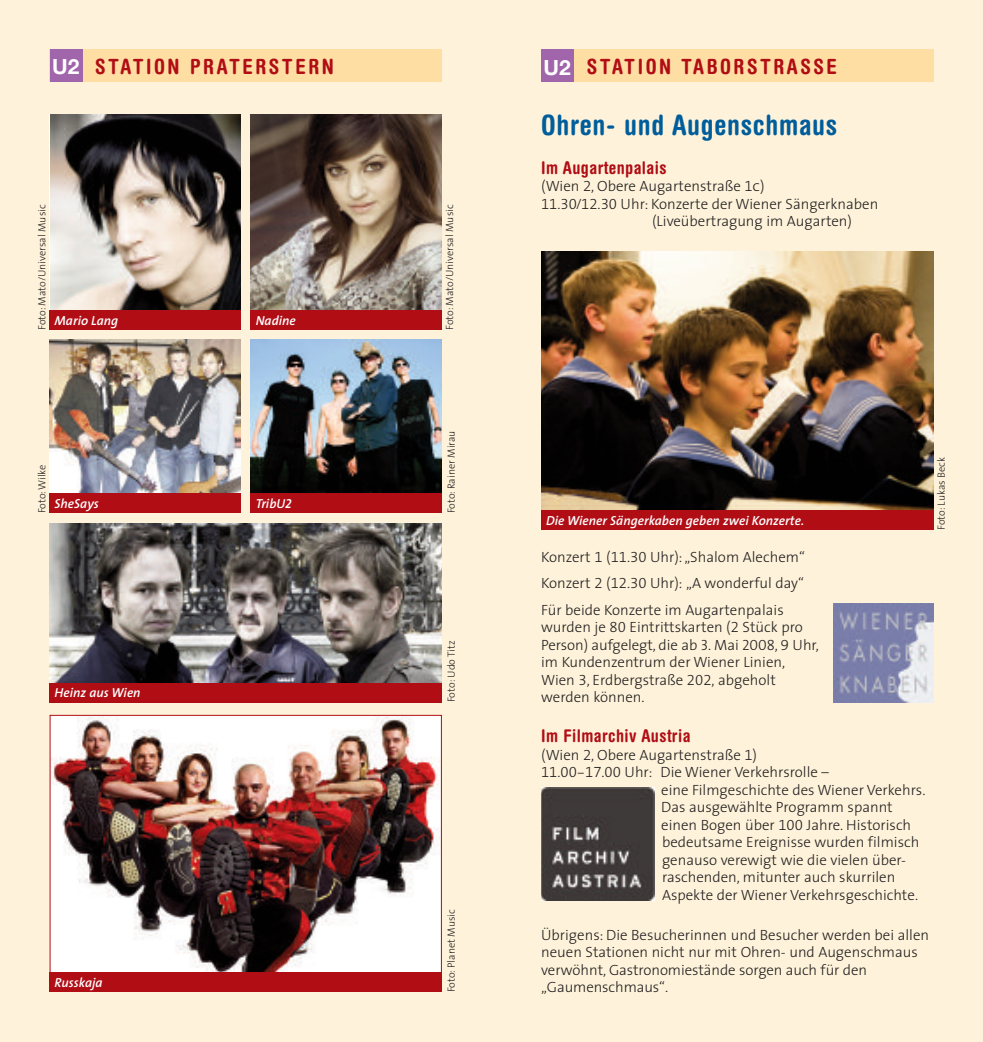
<style>
.page{position:relative;width:983px;height:1042px;background:#fff}
.page>*{position:absolute;margin:0;border:0;box-sizing:border-box;transform-origin:0 0}
.t1{font:700 condensed 28px "Helvetica Rounded";letter-spacing:.025em;color:#005d9c}
.t2{font:700 condensed 21px "Helvetica Rounded";letter-spacing:.12em;color:#b00d15}
.t3{font:700 condensed 17.5px "Helvetica Rounded";letter-spacing:.025em;color:#b00d15}
.t4{font:300 14.88px/17.5px "The Sans";color:#231f20}
.t5{font:italic 600 13.12px "The Sans";color:#fff}
.t6{font:300 10.5px "The Sans";color:#231f20}
.s1{font-family:"Helvetica Neue";font-stretch:normal;color:#fff}
.s2{font-family:"The Sans Semi Bold Caps";font-weight:400}
.s3{font-family:"The Sans Light Expert";font-weight:400}
.s4{font-family:"The Sans Light Caps";font-weight:400}
</style>
<div class="page">
<div style="left:0;top:0;width:982px;height:1042px;background:#fef3da"></div>
<img style="left:541px;top:251px;width:392px;height:259px">
<img style="left:833px;top:603px;width:100px;height:99px">
<div style="left:541px;top:50px;width:392px;height:32px;background:#ffdea4"></div>
<div style="left:541px;top:50px;width:32px;height:32px;background:#a065aa"></div>
<img style="left:50px;top:115px;width:191px;height:195px">
<img style="left:251px;top:115px;width:190px;height:195px">
<div style="left:50px;top:50px;width:391px;height:32px;background:#ffdea4"></div>
<div style="left:50px;top:50px;width:32px;height:32px;background:#a065aa"></div>
<img style="left:50px;top:524px;width:391px;height:158px">
<img style="left:50px;top:340px;width:191px;height:153px">
<img style="left:251px;top:340px;width:190px;height:153px">
<img style="left:52px;top:717px;width:387px;height:254px">
<div style="left:50px;top:715px;width:391px;height:258px;border:1px solid #b00d15"></div>
<img style="left:541px;top:788px;width:113px;height:112px">
<div style="left:50px;top:310px;width:191px;height:20px;background:#b00d15"></div>
<div style="left:251px;top:310px;width:190px;height:20px;background:#b00d15"></div>
<div style="left:50px;top:493px;width:191px;height:20px;background:#b00d15"></div>
<div style="left:251px;top:493px;width:190px;height:20px;background:#b00d15"></div>
<div style="left:50px;top:682px;width:391px;height:20px;background:#b00d15"></div>
<div style="left:50px;top:972px;width:391px;height:20px;background:#b00d15"></div>
<div style="left:541px;top:510px;width:392px;height:20px;background:#b00d15"></div>
<h2 class="t2" style="left:52px;top:59px;width:283px"><span class="s1">U2</span> STATION PRATERSTERN</h2>
<p class="t6" style="left:38px;top:330px;width:127px;rotate:-90deg">Foto: Mato/Universal Music</p>
<p class="t5" style="left:55px;top:315px;width:65px">Mario Lang</p>
<p class="t5" style="left:255px;top:315px;width:42px">Nadine</p>
<p class="t6" style="left:38px;top:513px;width:51px;rotate:-90deg">Foto:Wilke</p>
<p class="t5" style="left:55px;top:498px;width:46px">SheSays</p>
<p class="t5" style="left:255px;top:498px;width:38px">TribU<span class="s2">2</span></p>
<p class="t5" style="left:55px;top:688px;width:87px">Heinz aus Wien</p>
<p class="t5" style="left:55px;top:978px;width:49px">Russkaja</p>
<p class="t6" style="left:445px;top:330px;width:127px;rotate:-90deg">Foto: Mato/Universal Music</p>
<p class="t6" style="left:447px;top:513px;width:84px;rotate:-90deg">Foto: Rainer Mirau</p>
<p class="t6" style="left:447px;top:702px;width:63px;rotate:-90deg">Foto: Udo Titz</p>
<p class="t6" style="left:447px;top:992px;width:85px;rotate:-90deg">Foto: Planet Music</p>
<h2 class="t2" style="left:543px;top:59px;width:295px"><span class="s1">U2</span> STATION TABORSTRASSE</h2>
<h1 class="t1" style="left:541px;top:115px;width:297px">Ohren- und Augenschmaus</h1>
<p class="t3" style="left:541px;top:161px;width:127px">Im Augartenpalais</p>
<p class="t4" style="left:541px;top:179px;width:225px">(Wien <span class="s3">2</span>, Obere Augartenstraße <span class="s3">1</span><span class="s4">c</span>)</p>
<p class="t4" style="left:541px;top:196px;width:338px"><span class="s3">11.30/12.30</span> Uhr: Konzerte der Wiener Sängerknaben</p>
<p class="t4" style="left:652px;top:214px;width:201px">(Liveübertragung im Augarten)</p>
<p class="t5" style="left:546px;top:515px;width:259px">Die Wiener Sängerkaben geben zwei Konzerte.</p>
<p class="t4" style="left:541px;top:545px;width:265px;line-height:26.2px;text-align:justify">Konzert <span class="s3">1 (11.30</span> Uhr):„Shalom Alechem“ Konzert <span class="s3">2 (12.30</span> Uhr): „A wonderful day“ Für beide Konzerte im Augartenpalais</p>
<p class="t4" style="left:541px;top:620px;width:279px">wurden je <span class="s3">80</span> Eintrittskarten (<span class="s3">2</span> Stück pro Person) aufgelegt, die ab <span class="s4">3</span>. Mai <span class="s4">2008</span>, <span class="s4">9</span> Uhr, im Kundenzentrum der Wiener Linien, Wien <span class="s3">3</span>, Erdbergstraße <span class="s3">202</span><span class="s4">,</span> abgeholt werden können.</p>
<p class="t3" style="left:541px;top:730px;width:151px">Im Filmarchiv Austria</p>
<p class="t4" style="left:541px;top:747px;width:217px">(Wien <span class="s3">2</span>, Obere Augartenstraße <span class="s3">1</span>)</p>
<p class="t4" style="left:541px;top:765px;width:289px"><span class="s3">11.00-17.00</span> Uhr: Die Wiener Verkehrsrolle –</p>
<p class="t4" style="left:661px;top:782px;width:266px">eine Filmgeschichte des Wiener Verkehrs.</p>
<p class="t4" style="left:661px;top:800px;width:233px">Das ausgewählte Programm spannt</p>
<p class="t4" style="left:661px;top:817px;width:251px">einen Bogen über <span class="s3">100</span> Jahre. Historisch</p>
<p class="t4" style="left:662px;top:835px;width:259px">bedeutsame Ereignisse wurden filmisch</p>
<p class="t4" style="left:662px;top:852px;width:245px">genauso verewigt wie die vielen über-</p>
<p class="t4" style="left:662px;top:870px;width:235px">raschenden, mitunter auch skurrilen</p>
<p class="t4" style="left:662px;top:887px;width:257px">Aspekte der Wiener Verkehrsgeschichte.</p>
<p class="t4" style="left:541px;top:927px;width:389px">Übrigens: Die Besucherinnen und Besucher werden bei allen neuen Stationen nicht nur mit Ohren- und Augenschmaus verwöhnt, Gastronomiestände sorgen auch für den „Gaumenschmaus“.</p>
<p class="t6" style="left:936px;top:530px;width:74px;rotate:-90deg">Foto: Lukas Beck</p>
</div>
